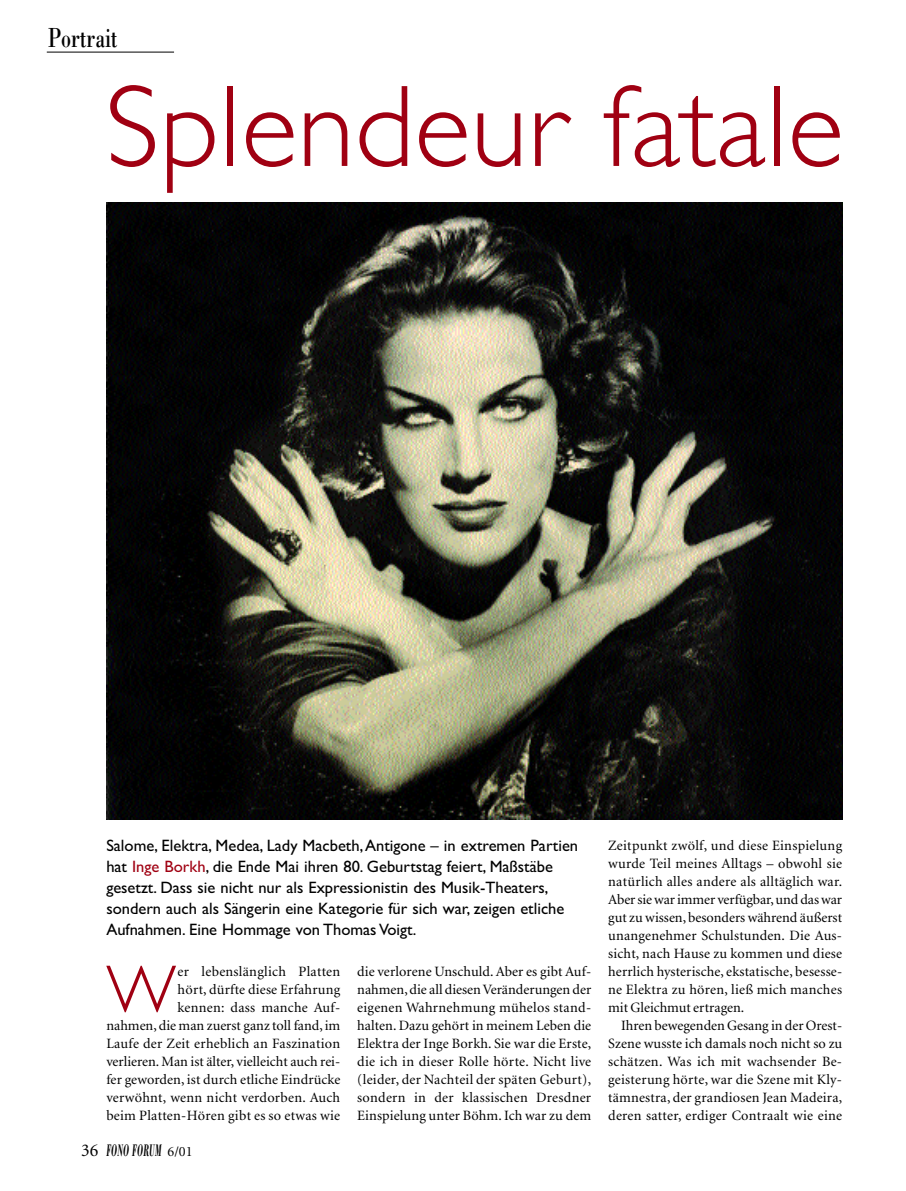
<style>
.page{position:relative;width:906px;height:1191px;background:#fff}
.page>*{position:absolute;margin:0;border:0;box-sizing:border-box;transform-origin:0 0}
.t1{font:300 117px "Gill Sans";color:#a00012}
.t2{font:300 67.65px "Gill Sans";color:#a00012}
.t3{font:28.5px "Bodoni";color:#000;scale:.7 1}
.t4{font:italic 700 17.25px "Bodoni";letter-spacing:.025em;color:#000;scale:.45 1}
.t5{font:16.5px/21px "Gill Sans";color:#000}
.t6{font:14.25px/18px "Minion";letter-spacing:.015em;color:#000;text-align:justify}
.s1{color:#a00012}
.s2{font-family:"Minion";font-weight:400;font-style:normal;font-size:18px}
.s3{font-family:"Minion";font-weight:400;font-style:normal;font-size:14.25px}
</style>
<div class="page">
<hr style="left:47px;top:52px;width:127px;height:1px;background:#000">
<img style="left:107px;top:203px;width:735px;height:617px">
<h3 class="t3" style="left:48px;top:21px;width:101px">Portrait</h3>
<h1 class="t1" style="left:105px;top:82px;width:740px">Splendeur fatale</h1>
<p class="t5" style="left:106px;top:835px;width:473px">Salome, Elektra, Medea, Lady Macbeth,Antigone – in extremen Partien hat <span class="s1">Inge Borkh</span>, die Ende Mai ihren 80. Geburtstag feiert, Maßstäbe gesetzt. Dass sie nicht nur als Expressionistin des Musik-Theaters, sondern auch als Sängerin eine Kategorie für sich war, zeigen etliche Aufnahmen. Eine Hommage von Thomas Voigt.</p>
<p class="t6" style="left:106px;top:963px;width:235px;text-align:right">er lebenslänglich Platten<br>hört, dürfte diese Erfahrung<br>kennen: dass manche Auf-<br>nahmen, die man zuerst ganz toll fand, im Laufe der Zeit erheblich an Faszination verlieren. Man ist älter, vielleicht auch rei&shy;fer geworden, ist durch etliche Eindrücke verwöhnt, wenn nicht verdorben. Auch beim Platten-Hören gibt es so etwas wie</p>
<h2 class="t2" style="left:106px;top:963px;width:71px">W</h2>
<p class="t4" style="left:81px;top:1139px;width:249px"><span class="s2">36</span> FONO FORUM <span class="s3">6/01</span></p>
<p class="t6" style="left:357px;top:963px;width:235px">die verlorene Unschuld. Aber es gibt Auf&shy;nahmen,die all diesen Veränderungen der eigenen Wahrnehmung mühelos stand&shy;halten. Dazu gehört in meinem Leben die Elektra der Inge Borkh. Sie war die Erste, die ich in dieser Rolle hörte. Nicht live (leider, der Nachteil der späten Geburt), sondern in der klassischen Dresdner Einspielung unter Böhm. Ich war zu dem</p>
<p class="t6" style="left:608px;top:837px;width:235px">Zeitpunkt zwölf, und diese Einspielung wurde Teil meines Alltags – obwohl sie natürlich alles andere als alltäglich war.<br>Aber sie war immer verfügbar,und das war gut zu wissen, besonders während äußerst unangenehmer Schulstunden. Die Aus&shy;sicht, nach Hause zu kommen und diese herrlich hysterische, ekstatische, besesse&shy;ne Elektra zu hören, ließ mich manches mit Gleichmut ertragen.</p>
<p class="t6" style="left:608px;top:1017px;width:236px;text-indent:13px">Ihren bewegenden Gesang in der Orest-Szene wusste ich damals noch nicht so zu schätzen. Was ich mit wachsender Be&shy;geisterung hörte, war die Szene mit Kly&shy;tämnestra, der grandiosen Jean Madeira, deren satter, erdiger Contraalt wie eine</p>
</div>
